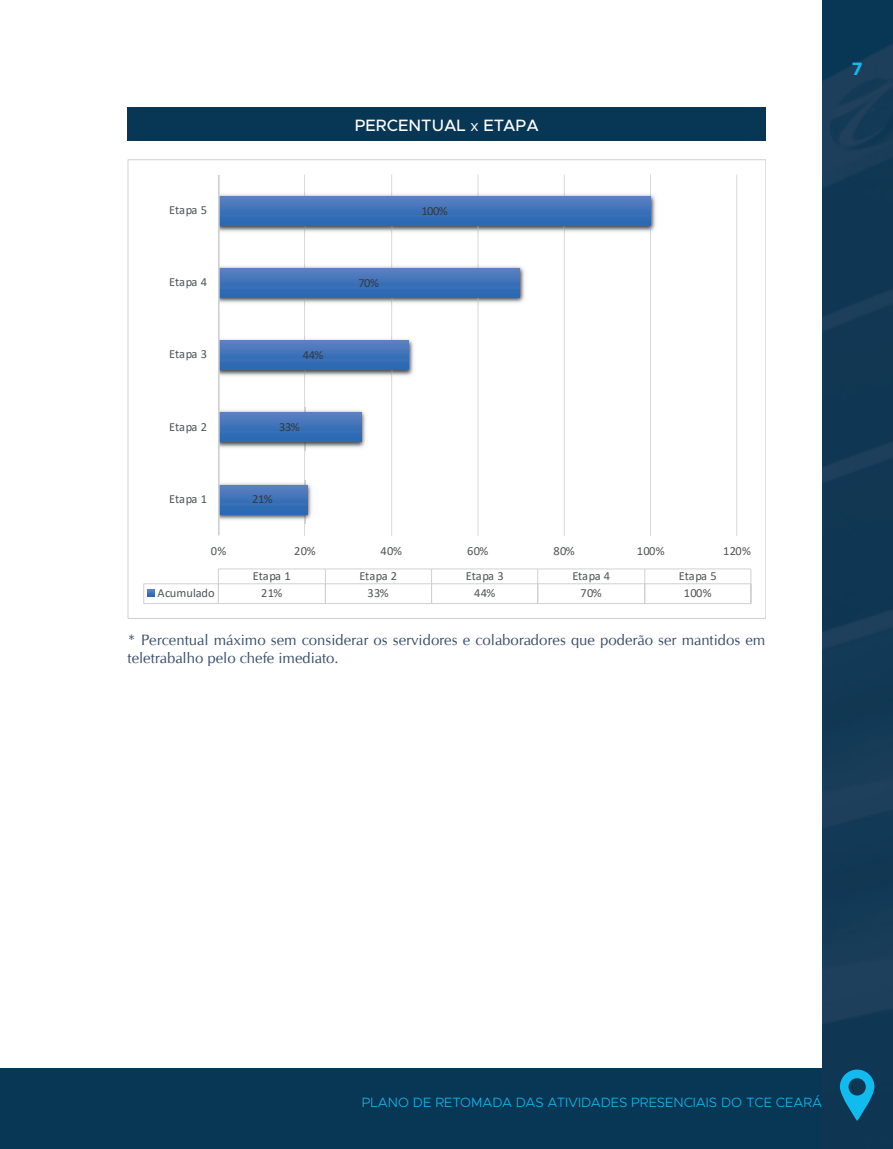
<style>
.page{position:relative;width:893px;height:1149px;background:#fff}
.page>*{position:absolute;margin:0;border:0;box-sizing:border-box;transform-origin:0 0}
.t1{font:700 18px "Metropolis";color:#12bbee}
.t2{font:500 16.5px "Metropolis";color:#fff}
.t3{font:15px/18px "CG Omega";color:#3a4f6b}
.t4{font:300 13.5px "Metropolis";color:#12bbee}
.t5{font:12.3px "Calibri";color:#515455}
.t6{font:12.3px "Calibri";letter-spacing:-.04em;color:#36393c}
.s1{font-size:11.55px}
</style>
<div class="page">
<div style="left:1px;top:0;width:892px;height:1148px;background:#083655"></div>
<div style="left:0;top:0;width:822px;height:1066px;background:#fff"></div>
<img style="left:822px;top:44px;width:71px;height:1077px">
<svg style="left:840px;top:1069px;width:34px;height:51px"></svg>
<div style="left:128px;top:108px;width:638px;height:33px;background:#083655"></div>
<hr style="left:304px;top:174px;width:1px;height:361px;background:#cfd1d0">
<hr style="left:391px;top:174px;width:1px;height:361px;background:#cfd1d0">
<hr style="left:478px;top:174px;width:1px;height:361px;background:#cfd1d0">
<hr style="left:564px;top:174px;width:1px;height:361px;background:#cfd1d0">
<hr style="left:650px;top:174px;width:1px;height:361px;background:#cfd1d0">
<hr style="left:736px;top:174px;width:1px;height:361px;background:#cfd1d0">
<img style="left:220px;top:480px;width:92px;height:43px">
<img style="left:304px;top:480px;width:1px;height:43px">
<img style="left:220px;top:407px;width:146px;height:43px">
<img style="left:304px;top:407px;width:1px;height:43px">
<img style="left:220px;top:337px;width:194px;height:41px">
<img style="left:304px;top:337px;width:88px;height:41px">
<img style="left:220px;top:263px;width:305px;height:43px">
<img style="left:304px;top:263px;width:174px;height:43px">
<img style="left:220px;top:194px;width:436px;height:38px">
<img style="left:304px;top:191px;width:347px;height:43px">
<svg style="left:220px;top:485px;width:88px;height:29px;background:#3f72b9"></svg>
<svg style="left:220px;top:412px;width:141px;height:29px;background:#3f73b9"></svg>
<div style="left:219px;top:341px;width:190px;height:28px;background:linear-gradient(to bottom,#587fc1,#2968b3)"></div>
<svg style="left:220px;top:268px;width:300px;height:29px;background:#3f72b9"></svg>
<svg style="left:220px;top:196px;width:431px;height:29px;background:#3f73b9"></svg>
<hr style="left:218px;top:175px;width:2px;height:360px;background:#cfd1d0">
<hr style="left:218px;top:568px;width:533px;height:1px;background:#cfd1d0">
<hr style="left:144px;top:583px;width:607px;height:1px;background:#cfd1d0">
<hr style="left:144px;top:603px;width:607px;height:1px;background:#cfd1d0">
<svg style="left:218px;top:568px;width:1px;height:35px"></svg>
<svg style="left:325px;top:568px;width:1px;height:35px"></svg>
<svg style="left:431px;top:568px;width:1px;height:35px"></svg>
<svg style="left:537px;top:568px;width:1px;height:35px"></svg>
<svg style="left:644px;top:568px;width:1px;height:35px"></svg>
<svg style="left:750px;top:568px;width:1px;height:35px"></svg>
<svg style="left:143px;top:583px;width:12px;height:20px"></svg>
<p class="t2" style="left:355px;top:115px;width:185px">PERCENTUAL <span class="s1">X</span> ETAPA</p>
<p class="t5" style="left:169px;top:201px;width:39px">Etapa 5</p>
<p class="t6" style="left:421px;top:202px;width:28px">100%</p>
<p class="t5" style="left:169px;top:273px;width:39px">Etapa 4</p>
<p class="t6" style="left:358px;top:274px;width:22px">70%</p>
<p class="t5" style="left:169px;top:345px;width:39px">Etapa 3</p>
<p class="t6" style="left:303px;top:346px;width:22px">44%</p>
<p class="t5" style="left:169px;top:418px;width:39px">Etapa 2</p>
<p class="t6" style="left:279px;top:418px;width:22px">33%</p>
<p class="t5" style="left:169px;top:490px;width:39px">Etapa 1</p>
<p class="t6" style="left:252px;top:490px;width:22px">21%</p>
<p class="t5" style="left:211px;top:542px;width:17px">0%</p>
<p class="t5" style="left:294px;top:542px;width:23px">20%</p>
<p class="t5" style="left:381px;top:542px;width:23px">40%</p>
<p class="t5" style="left:467px;top:542px;width:23px">60%</p>
<p class="t5" style="left:553px;top:542px;width:23px">80%</p>
<p class="t5" style="left:637px;top:542px;width:29px">100%</p>
<p class="t5" style="left:723px;top:542px;width:29px">120%</p>
<p class="t5" style="left:253px;top:567px;width:39px">Etapa 1</p>
<p class="t5" style="left:359px;top:567px;width:39px">Etapa 2</p>
<p class="t5" style="left:466px;top:567px;width:39px">Etapa 3</p>
<p class="t5" style="left:572px;top:567px;width:39px">Etapa 4</p>
<p class="t5" style="left:679px;top:567px;width:39px">Etapa 5</p>
<p class="t5" style="left:158px;top:584px;width:59px">Acumulado</p>
<p class="t5" style="left:261px;top:584px;width:23px">21%</p>
<p class="t5" style="left:368px;top:584px;width:23px">33%</p>
<p class="t5" style="left:474px;top:584px;width:23px">44%</p>
<p class="t5" style="left:580px;top:584px;width:23px">70%</p>
<p class="t5" style="left:684px;top:584px;width:29px">100%</p>
<p class="t3" style="left:128px;top:630px;width:639px">* Percentual máximo sem considerar os servidores e colaboradores que poderão ser mantidos em teletrabalho pelo chefe imediato.</p>
<p class="t1" style="left:852px;top:57px;width:12px">7</p>
<p class="t4" style="left:362px;top:1093px;width:462px">PLANO DE RETOMADA DAS ATIVIDADES PRESENCIAIS DO TCE CEARÁ</p>
</div>
